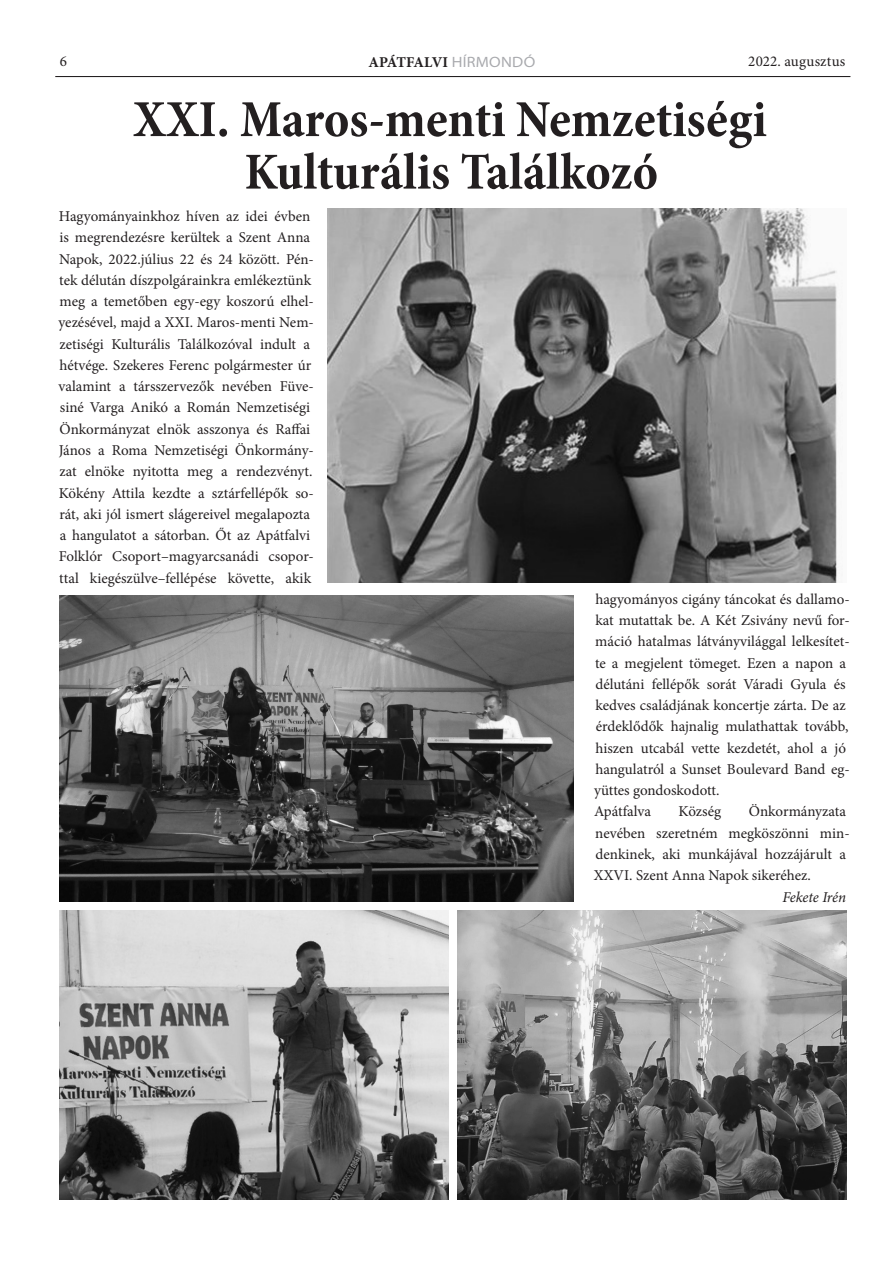
<style>
.page{position:relative;width:893px;height:1263px;background:#fff}
.page>*{position:absolute;margin:0;border:0;box-sizing:border-box;transform-origin:0 0}
.cím{font:700 condensed 52.5px/52.5px "Minion Pro";color:#231f20;text-align:center}
.t1{font:15px/21.3px "Minion Pro";color:#231f20}
.t2{font:700 15px "Minion Pro";letter-spacing:-.025em;color:#231f20}
.aláírás{font:italic 15px "Minion Pro";letter-spacing:-.015em;color:#231f20}
.s1{font-family:"Myriad Pro";font-weight:400;font-stretch:semi-expanded;color:#a8a9ad}
</style>
<div class="page">
<hr style="left:55px;top:76px;width:795px;height:1px;background:#231f20">
<img style="left:327px;top:208px;width:515px;height:375px">
<img style="left:60px;top:910px;width:389px;height:289px">
<img style="left:457px;top:910px;width:389px;height:289px">
<img style="left:60px;top:595px;width:514px;height:306px">
<p class="t1" style="left:60px;top:51px;width:9px">6</p>
<p class="t2" style="left:368px;top:51px;width:168px">APÁTFALVI <span class="s1">HÍRMONDÓ</span></p>
<p class="t1" style="left:748px;top:51px;width:99px">2022. augusztus</p>
<p class="cím" style="left:133px;top:93px;width:635px">XXI. Maros-menti Nemzetiségi<br>Kulturális Találkozó</p>
<p class="t1" style="left:58px;top:206px;width:257px">Hagyományainkhoz híven az idei évben is megrendezésre kerültek a Szent Anna Napok, 2022.július 22 és 24 között. Pén&shy;tek délután díszpolgárainkra emlékeztünk meg a temetőben egy-egy koszorú elhel&shy;yezésével, majd a XXI. Maros-menti Nem&shy;zetiségi Kulturális Találkozóval indult a hétvége. Szekeres Ferenc polgármester úr valamint a társszervezők nevében Füve&shy;siné Varga Anikó a Román Nemzetiségi Önkormányzat elnök asszonya és Raffai János a Roma Nemzetiségi Önkormány&shy;zat elnöke nyitotta meg a rendezvényt.<br>Kökény Attila kezdte a sztárfellépők so&shy;rát, aki jól ismert slágereivel megalapozta a hangulatot a sátorban. Őt az Apátfalvi Folklór Csoport–magyarcsanádi csopor&shy;ttal kiegészülve–fellépése követte, akik</p>
<p class="t1" style="left:594px;top:588px;width:257px">hagyományos cigány táncokat és dallamo&shy;kat mutattak be. A Két Zsivány nevű for&shy;máció hatalmas látványvilággal lelkesítet&shy;te a megjelent tömeget. Ezen a napon a délutáni fellépők sorát Váradi Gyula és kedves családjának koncertje zárta. De az érdeklődők hajnalig mulathattak tovább, hiszen utcabál vette kezdetét, ahol a jó hangulatról a Sunset Boulevard Band eg&shy;yüttes gondoskodott.</p>
<p class="t1" style="left:594px;top:801px;width:58px">Apátfalva</p>
<p class="t1" style="left:679px;top:801px;width:44px">Község</p>
<p class="t1" style="left:594px;top:801px;width:257px;text-indent:155px">Önkormányzata nevében szeretném megköszönni min&shy;denkinek, aki munkájával hozzájárult a<br>XXVI. Szent Anna Napok sikeréhez.</p>
<p class="aláírás" style="left:782px;top:886px;width:65px">Fekete Irén</p>
</div>
